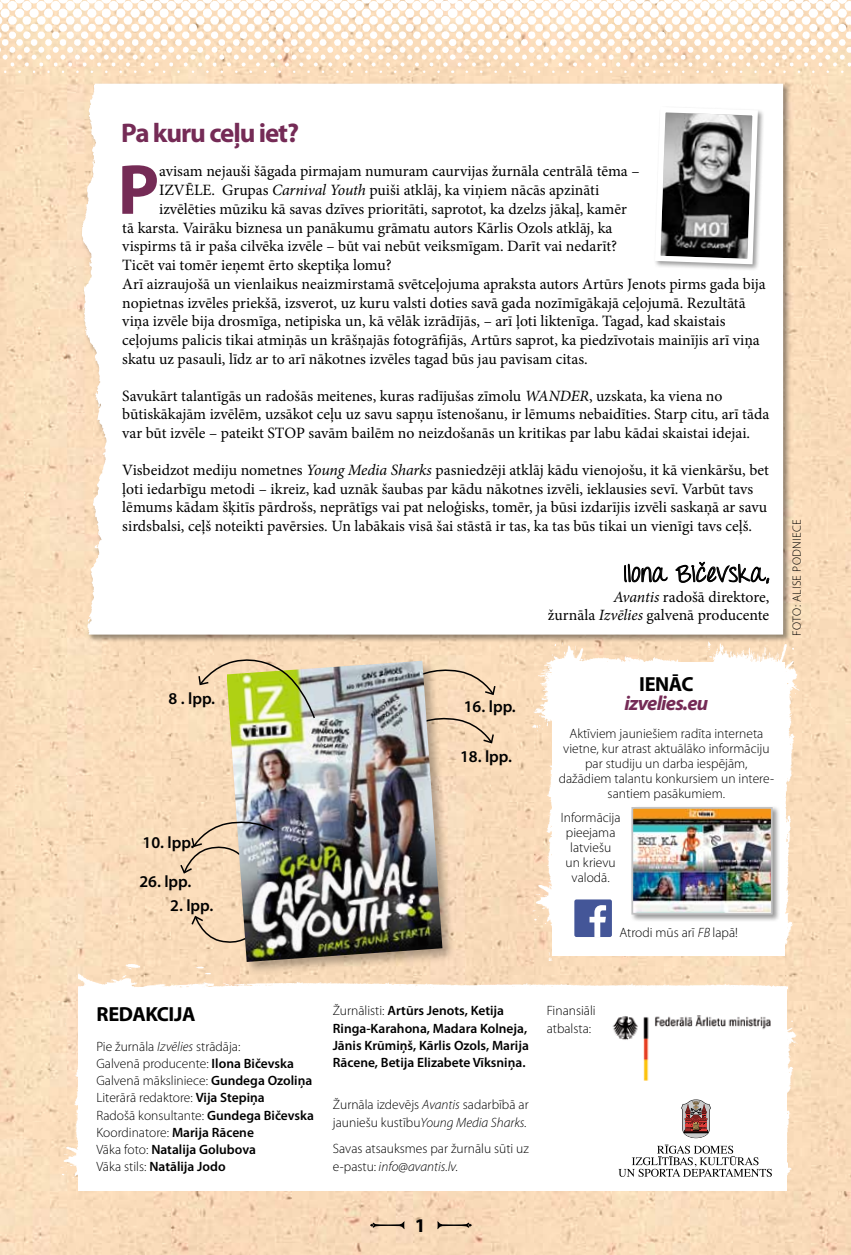
<style>
.page{position:relative;width:851px;height:1255px;background:#fff}
.page>*{position:absolute;margin:0;border:0;box-sizing:border-box;transform-origin:0 0}
.t1{font:700 71.4px "Myriad Pro";color:#752b56}
.t2{font:700 27px "Myriad Pro";letter-spacing:-.04em;color:#752b56}
.t3{font:24px "Throw My Hands Upinthe Air";letter-spacing:.025em;color:#000;scale:1.06 1}
.t4{font:700 20.4px "Myriad Pro";letter-spacing:-.02em;color:#000}
.t5{font:italic 700 20.4px "Myriad Pro";letter-spacing:-.04em;color:#752b56}
.t6{font:700 19.5px "Myriad Pro";color:#000}
.t7{font:600 16.5px "Myriad Pro";color:#000}
.t8{font:15.75px/18.8px "Minion Pro";color:#000}
.t9{font:300 13.5px/17.2px "Myriad Pro";color:#000}
.t10{font:600 13.5px/17.2px "Myriad Pro";color:#000}
.t11{font:300 12px "Myriad Pro";letter-spacing:.03em;color:#000}
.s1{font-style:italic}
.s2{font-weight:600}
.s3{font-weight:300}
</style>
<div class="page">
<img style="left:0;top:77px;width:850px;height:1177px">
<div style="left:79px;top:988px;width:708px;height:203px;background:#fff"></div>
<img style="left:78px;top:962px;width:701px;height:210px">
<svg style="left:370px;top:1220px;width:34px;height:10px"></svg>
<svg style="left:437px;top:1220px;width:34px;height:10px"></svg>
<div style="left:80px;top:82px;width:710px;height:560px;background:#000;opacity:.4"></div>
<svg style="left:82px;top:84px;width:701px;height:550px"></svg>
<svg style="left:624px;top:549px;width:43px;height:33px"></svg>
<svg style="left:675px;top:561px;width:94px;height:22px"></svg>
<div style="left:653px;top:106px;width:112px;height:165px;background:#000;opacity:.4"></div>
<svg style="left:652px;top:104px;width:108px;height:163px"></svg>
<img style="left:58px;top:1023px;width:26px;height:174px">
<img style="left:778px;top:1015px;width:68px;height:189px">
<img style="left:457px;top:0;width:156px;height:77px">
<img style="left:0;top:0;width:457px;height:77px">
<img style="left:613px;top:0;width:237px;height:77px">
<svg style="left:190px;top:914px;width:34px;height:31px"></svg>
<svg style="left:456px;top:666px;width:40px;height:30px"></svg>
<svg style="left:456px;top:714px;width:39px;height:30px"></svg>
<img style="left:605px;top:998px;width:178px;height:83px">
<svg style="left:618px;top:1144px;width:153px;height:32px"></svg>
<svg style="left:681px;top:1099px;width:29px;height:39px"></svg>
<img style="left:530px;top:662px;width:30px;height:298px">
<img style="left:779px;top:637px;width:68px;height:355px">
<div style="left:552px;top:662px;width:232px;height:293px;background:#fff"></div>
<div style="left:574px;top:899px;width:37px;height:38px;background:#445698;border-radius:2px"></div>
<svg style="left:589px;top:905px;width:17px;height:32px"></svg>
<div style="left:629px;top:805px;width:150px;height:117px;background:#000;opacity:.4"></div>
<img style="left:634px;top:810px;width:135px;height:101px">
<div style="left:631px;top:807px;width:141px;height:107px;border:2px solid #c2c2c3"></div>
<img style="left:531px;top:640px;width:248px;height:28px">
<div style="left:224px;top:659px;width:232px;height:316px;background:#000;opacity:.3"></div>
<img style="left:226px;top:660px;width:216px;height:301px">
<svg style="left:179px;top:818px;width:96px;height:56px"></svg>
<img style="left:197px;top:656px;width:119px;height:63px">
<h2 class="t2" style="left:121px;top:115px;width:179px">Pa kuru ceļu iet?</h2>
<h1 class="t1" style="left:118px;top:143px;width:43px">P</h1>
<p class="t8" style="left:159px;top:162px;width:482px">avisam nejauši šāgada pirmajam numuram caurvijas žurnāla centrālā tēma –</p>
<p class="t8" style="left:159px;top:181px;width:441px">IZVĒLE. Grupas <span class="s1">Carnival Youth</span> puiši atklāj, ka viņiem nācās apzināti</p>
<p class="t8" style="left:159px;top:199px;width:469px">izvēlēties mūziku kā savas dzīves prioritāti, saprotot, ka dzelzs jākaļ, kamēr</p>
<p class="t8" style="left:122px;top:218px;width:491px">tā karsta. Vairāku biznesa un panākumu grāmatu autors Kārlis Ozols atklāj, ka</p>
<p class="t8" style="left:122px;top:237px;width:496px">vispirms tā ir paša cilvēka izvēle – būt vai nebūt veiksmīgam. Darīt vai nedarīt?</p>
<p class="t8" style="left:122px;top:256px;width:271px">Ticēt vai tomēr ieņemt ērto skeptiķa lomu?</p>
<p class="t8" style="left:122px;top:274px;width:645px">Arī aizraujošā un vienlaikus neaizmirstamā svētceļojuma apraksta autors Artūrs Jenots pirms gada bija</p>
<p class="t8" style="left:122px;top:293px;width:625px">nopietnas izvēles priekšā, izsverot, uz kuru valsti doties savā gada nozīmīgākajā ceļojumā. Rezultātā</p>
<p class="t8" style="left:122px;top:312px;width:604px">viņa izvēle bija drosmīga, netipiska un, kā vēlāk izrādījās, – arī ļoti liktenīga. Tagad, kad skaistais</p>
<p class="t8" style="left:122px;top:331px;width:639px">ceļojums palicis tikai atmiņās un krāšņajās fotogrāfijās, Artūrs saprot, ka piedzīvotais mainījis arī viņa</p>
<p class="t8" style="left:122px;top:349px;width:467px">skatu uz pasauli, līdz ar to arī nākotnes izvēles tagad būs jau pavisam citas.</p>
<p class="t8" style="left:122px;top:386px;width:648px">Savukārt talantīgās un radošās meitenes, kuras radījušas zīmolu <span class="s1">WANDER</span>, uzskata, ka viena no būtiskākajām izvēlēm, uzsākot ceļu uz savu sapņu īstenošanu, ir lēmums nebaidīties. Starp citu, arī tāda var būt izvēle – pateikt STOP savām bailēm no neizdošanās un kritikas par labu kādai skaistai idejai.</p>
<p class="t8" style="left:122px;top:460px;width:648px">Visbeidzot mediju nometnes <span class="s1">Young Media Sharks</span> pasniedzēji atklāj kādu vienojošu, it kā vienkāršu, bet ļoti iedarbīgu metodi – ikreiz, kad uznāk šaubas par kādu nākotnes izvēli, ieklausies sevī. Varbūt tavs lēmums kādam šķitīs pārdrošs, neprātīgs vai pat neloģisks, tomēr, ja būsi izdarījis izvēli saskaņā ar savu sirdsbalsi, ceļš noteikti pavērsies. Un labākais visā šai stāstā ir tas, ka tas būs tikai un vienīgi tavs ceļš.</p>
<h3 class="t3" style="left:623px;top:559px;width:139px">Ilona Bičevska,</h3>
<p class="t8" style="left:548px;top:588px;width:223px;line-height:17.5px;text-align:right"><span class="s1">Avantis</span> radošā direktore,<br>žurnāla <span class="s1">Izvēlies</span> galvenā producente</p>
<p class="t7" style="left:168px;top:687px;width:48px">8 . lpp.</p>
<p class="t7" style="left:142px;top:832px;width:53px">10. lpp.</p>
<p class="t7" style="left:139px;top:870px;width:53px">26. lpp.</p>
<p class="t7" style="left:170px;top:895px;width:45px">2. lpp.</p>
<p class="t7" style="left:463px;top:695px;width:53px">16. lpp.</p>
<p class="t7" style="left:460px;top:746px;width:53px">18. lpp.</p>
<p class="t4" style="left:639px;top:671px;width:55px">IENĀC</p>
<p class="t5" style="left:624px;top:690px;width:85px">izvelies.eu</p>
<p class="t9" style="left:558px;top:726px;width:217px;line-height:15px;text-align:center">Aktīviem jauniešiem radīta interneta vietne, kur atrast aktuālāko informāciju par studiju un darba iespējām, dažādiem talantu konkursiem un intere&shy;santiem pasākumiem.</p>
<p class="t9" style="left:560px;top:809px;width:61px;line-height:15px;text-align:center">I nformācija pieejama latviešu<br>un krievu valodā.</p>
<p class="t9" style="left:619px;top:923px;width:120px">Atrodi mūs arī <span class="s1">FB</span> lapā!</p>
<p class="t11" style="left:789px;top:636px;width:118px;rotate:-90deg">Foto: Alise Podniece</p>
<p class="t4" style="left:97px;top:1000px;width:100px">redakcija</p>
<p class="t9" style="left:96px;top:1037px;width:219px">Pie žurnāla <span class="s1">Izvēlies</span> strādāja:<br>Galvenā producente: <span class="s2">Ilona Bičevska </span>Galvenā māksliniece: <span class="s2">Gundega Ozoliņa </span>Literārā redaktore: <span class="s2">Vija Stepiņa<br></span>Radošā konsultante: <span class="s2">Gundega Bičevska </span>Koordinatore: <span class="s2">Marija Rācene<br></span>Vāka foto: <span class="s2">Natalija Golubova<br></span>Vāka stils: <span class="s2">Natālija Jodo</span></p>
<p class="t10" style="left:333px;top:1001px;width:198px"><span class="s3">Žurnālisti:</span> Artūrs Jenots, Ketija Ringa-Karahona, Madara Kolneja, Jānis Krūmiņš, Kārlis Ozols, Marija Rācene, Betija Elizabete Vīksniņa.</p>
<p class="t9" style="left:333px;top:1096px;width:197px">Žurnāla izdevējs <span class="s1">Avantis</span> sadarbībā ar jauniešu kustību<span class="s1">Young Media Sharks.</span></p>
<p class="t9" style="left:333px;top:1139px;width:197px">Savas atsauksmes par žurnālu sūti uz e-pastu: <span class="s1">info@avantis.lv.</span></p>
<p class="t9" style="left:546px;top:1002px;width:50px">Finansiāli atbalsta:</p>
<p class="t6" style="left:415px;top:1212px;width:12px">1</p>
</div>
